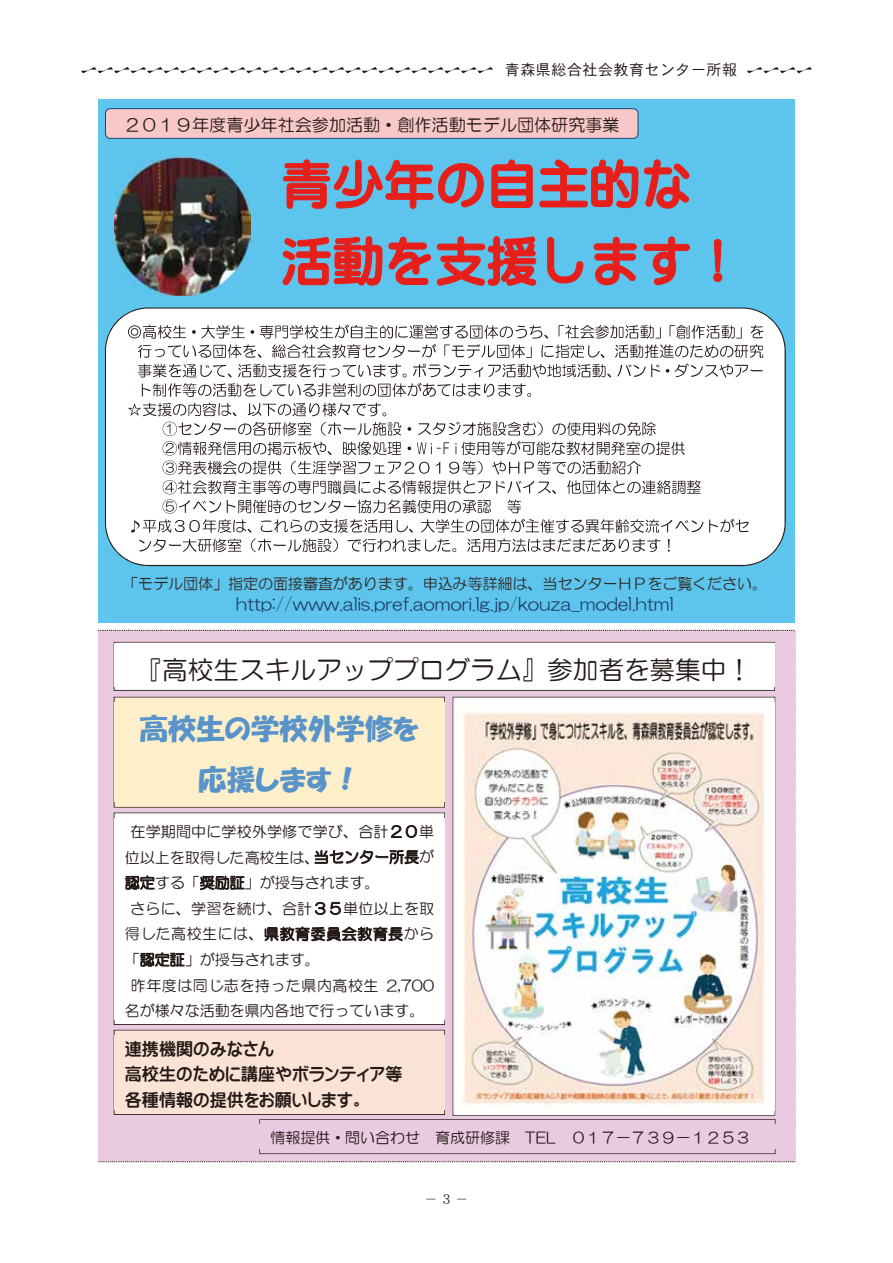
<style>
.page{position:relative;width:893px;height:1263px;background:#fff}
.page>*{position:absolute;margin:0;border:0;box-sizing:border-box;transform-origin:0 0}
.t1{font:51.3px/76.9px "Yenti EG Extra SJIS";color:#e71f1a}
.t2{font:28.5px/51.3px "HGP Soei Kakupoptai";color:#5893c9;text-align:center}
.t3{font:25.65px "HG Maru Gothic MPRO";color:#231916}
.t4{font:17.1px "HG Maru Gothic MPRO";color:#203965}
.t5{font:17.1px/25.7px "Yenti EGP Extra SJIS";color:#231916}
.t6{font:17.1px "HG Maru Gothic MPRO";color:#231916}
.t7{font:15px "HG Maru Gothic MPRO";color:#231916}
.t8{font:15px "HG Maru Gothic MPRO";color:#2f2826}
.t9{font:15px "HG Maru Gothic MPRO";letter-spacing:.035em;color:#231916}
.t10{font:15px "DFPHS Gothic CID W3";letter-spacing:.035em;color:#221815}
.t11{font:13.5px "DFPHS Mincho CID W3";color:#221815}
</style>
<div class="page">
<img style="left:99px;top:632px;width:695px;height:528px">
<svg style="left:114px;top:697px;width:331px;height:111px;background:#e4d8b6"></svg>
<div style="left:114px;top:702px;width:330px;height:100px;background:#fcefca"></div>
<svg style="left:114px;top:642px;width:661px;height:49px"></svg>
<img style="left:114px;top:644px;width:660px;height:42px">
<svg style="left:114px;top:812px;width:331px;height:213px"></svg>
<img style="left:114px;top:818px;width:330px;height:201px">
<svg style="left:391px;top:825px;width:26px;height:13px"></svg>
<svg style="left:315px;top:850px;width:104px;height:14px"></svg>
<svg style="left:125px;top:876px;width:29px;height:13px"></svg>
<svg style="left:200px;top:876px;width:44px;height:14px"></svg>
<svg style="left:315px;top:902px;width:26px;height:12px"></svg>
<svg style="left:265px;top:927px;width:138px;height:14px"></svg>
<svg style="left:140px;top:953px;width:44px;height:13px"></svg>
<svg style="left:114px;top:1030px;width:661px;height:124px;background:#e3c5d6"></svg>
<div style="left:114px;top:1035px;width:330px;height:74px;background:#f9e3d4"></div>
<svg style="left:453px;top:697px;width:322px;height:419px"></svg>
<img style="left:453px;top:702px;width:322px;height:408px">
<div style="left:98px;top:99px;width:696px;height:524px;background:#5ec5ed"></div>
<svg style="left:283px;top:159px;width:201px;height:50px"></svg>
<svg style="left:491px;top:160px;width:42px;height:48px"></svg>
<svg style="left:539px;top:159px;width:99px;height:49px"></svg>
<svg style="left:644px;top:159px;width:45px;height:49px"></svg>
<svg style="left:283px;top:236px;width:99px;height:50px"></svg>
<svg style="left:388px;top:237px;width:43px;height:48px"></svg>
<svg style="left:437px;top:236px;width:99px;height:50px"></svg>
<svg style="left:547px;top:237px;width:36px;height:46px"></svg>
<svg style="left:594px;top:237px;width:43px;height:48px"></svg>
<svg style="left:643px;top:236px;width:47px;height:49px"></svg>
<svg style="left:713px;top:239px;width:9px;height:43px"></svg>
<svg style="left:105px;top:108px;width:533px;height:31px;background:#b3a2b0"></svg>
<div style="left:107px;top:111px;width:529px;height:24px;background:#f8c8c9"></div>
<img style="left:115px;top:158px;width:136px;height:137px">
<svg style="left:105px;top:308px;width:681px;height:258px;background:#f1f4f6"></svg>
<svg style="left:128px;top:324px;width:635px;height:73px;background:#dedcdc"></svg>
<svg style="left:128px;top:403px;width:258px;height:13px;background:#cccac9"></svg>
<svg style="left:131px;top:422px;width:618px;height:130px;background:#e0dfde"></svg>
<svg style="left:81px;top:67px;width:412px;height:6px"></svg>
<svg style="left:747px;top:67px;width:65px;height:6px"></svg>
<p class="t10" style="left:505px;top:61px;width:234px">青森県総合社会教育センター所報</p>
<p class="t6" style="left:124px;top:116px;width:497px">２０１９年度青少年社会参加活動・創作活動モデル団体研究事業</p>
<h1 class="t1" style="left:281px;top:146px;width:464px">青少年の自主的な活動を支援します！</h1>
<p class="t8" style="left:123px;top:576px;width:645px">「モデル団体」指定の面接審査があります。申込み等詳細は、当センターＨＰをご覧ください。</p>
<p class="t4" style="left:236px;top:596px;width:439px">http://www.alis.pref.aomori.lg.jp/kouza_model.html</p>
<h3 class="t3" style="left:137px;top:657px;width:617px">『高校生スキルアッププログラム』参加者を募集中！</h3>
<h2 class="t2" style="left:139px;top:703px;width:281px">高校生の学校外学修を応援します！</h2>
<p class="t7" style="left:130px;top:824px;width:305px">在学期間中に学校外学修で学び、合計２０単</p>
<p class="t7" style="left:125px;top:850px;width:311px">位以上を取得した高校生は、当センター所長が</p>
<p class="t7" style="left:125px;top:875px;width:256px">認定する「奨励証」が授与されます。</p>
<p class="t7" style="left:130px;top:901px;width:305px">さらに、学習を続け、合計３５単位以上を取</p>
<p class="t9" style="left:125px;top:926px;width:311px">得した高校生には、県教育委員会教育長から</p>
<p class="t7" style="left:125px;top:952px;width:196px">「認定証」が授与されます。</p>
<p class="t9" style="left:131px;top:978px;width:305px">昨年度は同じ志を持った県内高校生 2,700</p>
<p class="t7" style="left:125px;top:1003px;width:301px">名が様々な活動を県内各地で行っています。</p>
<p class="t5" style="left:125px;top:1035px;width:279px">連携機関のみなさん<br>高校生のために講座やボランティア等各種情報の提供をお願いします。</p>
<p class="t7" style="left:270px;top:1130px;width:482px">情報提供・問い合わせ 育成研修課 TEL ０１７－７３９－１２５３</p>
<p class="t11" style="left:424px;top:1192px;width:46px">−3−</p>
</div>
